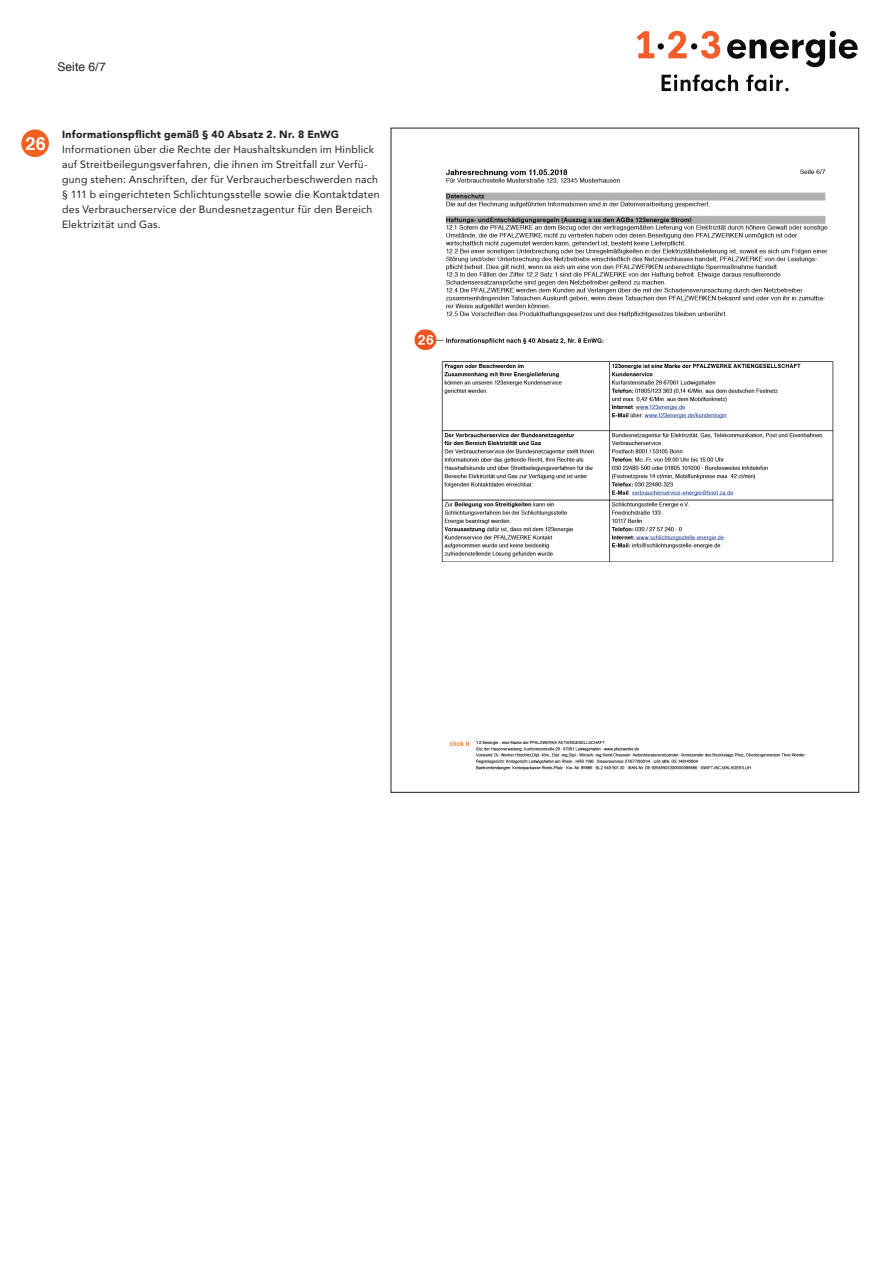
<style>
.page{position:relative;width:893px;height:1263px;background:#fff}
.page>*{position:absolute;margin:0;border:0;box-sizing:border-box;transform-origin:0 0}
.t1{font:700 18px "Helvetica";color:#fff}
.t2{font:12px "Helvetica";letter-spacing:.01em;color:#231f20}
.t3{font:10.5px/15px "Avenir";letter-spacing:.02em;color:#231f20}
.t4{font:900 10.5px "Avenir";letter-spacing:.025em;color:#231f20}
</style>
<div class="page">
<svg style="left:637px;top:31px;width:221px;height:36px"></svg>
<svg style="left:662px;top:74px;width:76px;height:17px"></svg>
<svg style="left:746px;top:74px;width:43px;height:17px"></svg>
<img style="left:414px;top:169px;width:420px;height:601px">
<div style="left:21px;top:129px;width:28px;height:28px;background:#f26021;border-radius:50%"></div>
<p class="t2" style="left:57px;top:57px;width:50px">Seite 6/7</p>
<h1 class="t1" style="left:26px;top:129px;width:22px">26</h1>
<p class="t4" style="left:62px;top:126px;width:278px">Informationspflicht gemäß § 40 Absatz 2. Nr. 8 EnWG</p>
<p class="t3" style="left:62px;top:142px;width:319px">Informationen über die Rechte der Haushaltskunden im Hinblick auf Streitbeilegungsverfahren, die ihnen im Streitfall zur Verfü&shy;gung stehen: Anschriften, der für Verbraucherbeschwerden nach § 111 b eingerichteten Schlichtungsstelle sowie die Kontaktdaten des Verbraucherservice der Bundesnetzagentur für den Bereich Elektrizität und Gas.</p>
</div>
